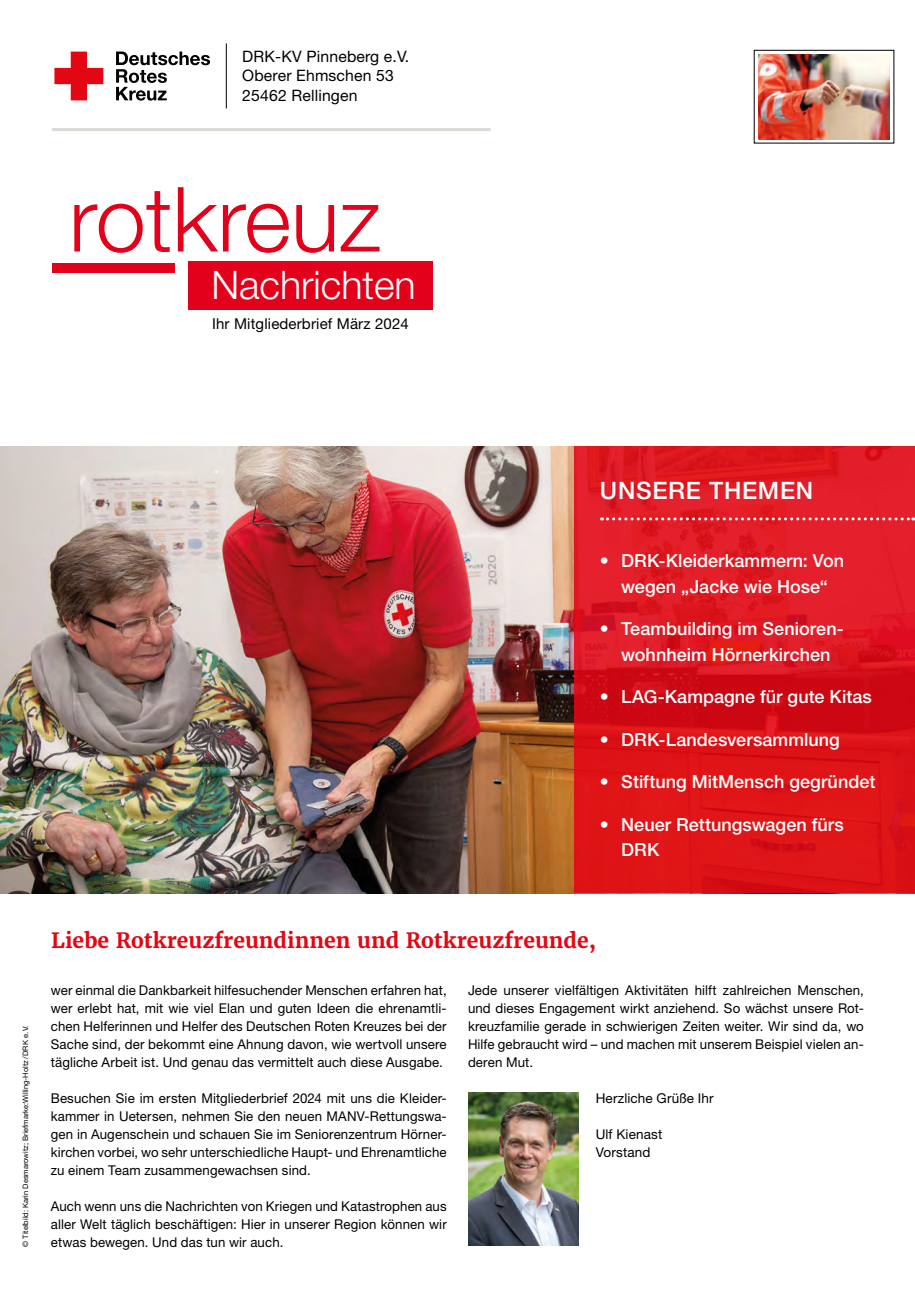
<style>
.page{position:relative;width:915px;height:1297px;background:#fff}
.page>*{position:absolute;margin:0;border:0;box-sizing:border-box;transform-origin:0 0}
.t1{font:300 90px "Helvetica Neue LT Std";color:#e2001a}
.t2{font:300 39.3px "Helvetica Neue LT Pro";color:#fff}
.t3{font:500 24px "Helvetica Neue LT Pro";letter-spacing:.03em;color:#fff}
.t4{font:700 21px "Merriweather";color:#e30613}
.t5{font:500 18px/25.5px "Helvetica Neue LT Pro";color:#fff;text-align:center}
.t6{font:15.75px/19px "Helvetica Neue LT Pro";letter-spacing:.01em;color:#000}
.t7{font:15px "Helvetica Neue LT Pro";letter-spacing:.01em;color:#000}
.t8{font:13.5px/18px "Helvetica Neue LT Pro";letter-spacing:.01em;color:#000;text-align:justify}
.t9{font:7.5px "Helvetica Neue LT Pro";color:#000}
</style>
<div class="page">
<img style="left:0;top:446px;width:574px;height:447px">
<svg style="left:54px;top:52px;width:49px;height:48px"></svg>
<svg style="left:116px;top:52px;width:94px;height:49px"></svg>
<hr style="left:52px;top:128px;width:438px;height:3px;background:#dad9d3">
<hr style="left:226px;top:43px;width:1px;height:65px;background:#000">
<div style="left:188px;top:261px;width:244px;height:49px;background:#e2001a"></div>
<div style="left:52px;top:263px;width:122px;height:9px;background:#e2001a"></div>
<div style="left:753px;top:50px;width:140px;height:93px;border:1px solid #000"></div>
<svg style="left:574px;top:446px;width:340px;height:447px;background:#dc151d"></svg>
<svg style="left:601px;top:517px;width:312px;height:3px"></svg>
<img style="left:468px;top:1092px;width:110px;height:154px">
<img style="left:758px;top:54px;width:131px;height:85px">
<p class="t6" style="left:242px;top:47px;width:168px">DRK-KV Pinneberg e.V.<br>Oberer Ehmschen 53<br>25462 Rellingen</p>
<h1 class="t1" style="left:69px;top:164px;width:313px">rotkreuz</h1>
<h2 class="t2" style="left:211px;top:261px;width:206px">Nachrichten</h2>
<p class="t7" style="left:212px;top:314px;width:198px">Ihr Mitgliederbrief März 2024</p>
<h3 class="t3" style="left:599px;top:476px;width:215px">UNSERE THEMEN</h3>
<h3 class="t5" style="left:599px;top:548px;width:246px">• DRK-Kleiderkammern: Von wegen „Jacke wie Hose“</h3>
<h3 class="t5" style="left:599px;top:616px;width:245px">• Teambuilding im Senioren&shy;wohnheim Hörnerkirchen</h3>
<h3 class="t5" style="left:599px;top:684px;width:273px">• LAG-Kampagne für gute Kitas</h3>
<h3 class="t5" style="left:599px;top:726px;width:241px">• DRK-Landesversammlung</h3>
<h3 class="t5" style="left:599px;top:769px;width:277px">• Stiftung MitMensch gegründet</h3>
<h3 class="t5" style="left:621px;top:811px;width:224px;text-align:left;text-indent:-21px">• Neuer Rettungswagen fürs<br>DRK</h3>
<p class="t9" style="left:21px;top:1247px;width:223px;rotate:-90deg">© Titelbild: Karin Desmarowitz; Briefmarke:Willing-Holtz /DRK e.V.</p>
<h3 class="t4" style="left:51px;top:927px;width:546px">Liebe Rotkreuzfreundinnen und Rotkreuzfreunde,</h3>
<p class="t8" style="left:51px;top:980px;width:397px">wer einmal die Dankbarkeit hilfesuchender Menschen erfahren hat, wer erlebt hat, mit wie viel Elan und guten Ideen die ehrenamtli&shy;chen Helferinnen und Helfer des Deutschen Roten Kreuzes bei der Sache sind, der bekommt eine Ahnung davon, wie wertvoll unsere tägliche Arbeit ist. Und genau das vermittelt auch diese Ausgabe.</p>
<p class="t8" style="left:51px;top:1088px;width:397px">Besuchen Sie im ersten Mitgliederbrief 2024 mit uns die Kleider&shy;kammer in Uetersen, nehmen Sie den neuen MANV-Rettungswa&shy;gen in Augenschein und schauen Sie im Seniorenzentrum Hörner&shy;kirchen vorbei, wo sehr unterschiedliche Haupt- und Ehrenamtliche zu einem Team zusammengewachsen sind.</p>
<p class="t8" style="left:51px;top:1196px;width:397px">Auch wenn uns die Nachrichten von Kriegen und Katastrophen aus aller Welt täglich beschäftigen: Hier in unserer Region können wir etwas bewegen. Und das tun wir auch.</p>
<p class="t8" style="left:468px;top:980px;width:397px">Jede unserer vielfältigen Aktivitäten hilft zahlreichen Menschen, und dieses Engagement wirkt anziehend. So wächst unsere Rot&shy;kreuzfamilie gerade in schwierigen Zeiten weiter. Wir sind da, wo Hilfe gebraucht wird – und machen mit unserem Beispiel vielen an&shy;deren Mut.</p>
<p class="t8" style="left:595px;top:1088px;width:119px">Herzliche Grüße Ihr</p>
<p class="t8" style="left:595px;top:1124px;width:68px">Ulf Kienast<br>Vorstand</p>
</div>
